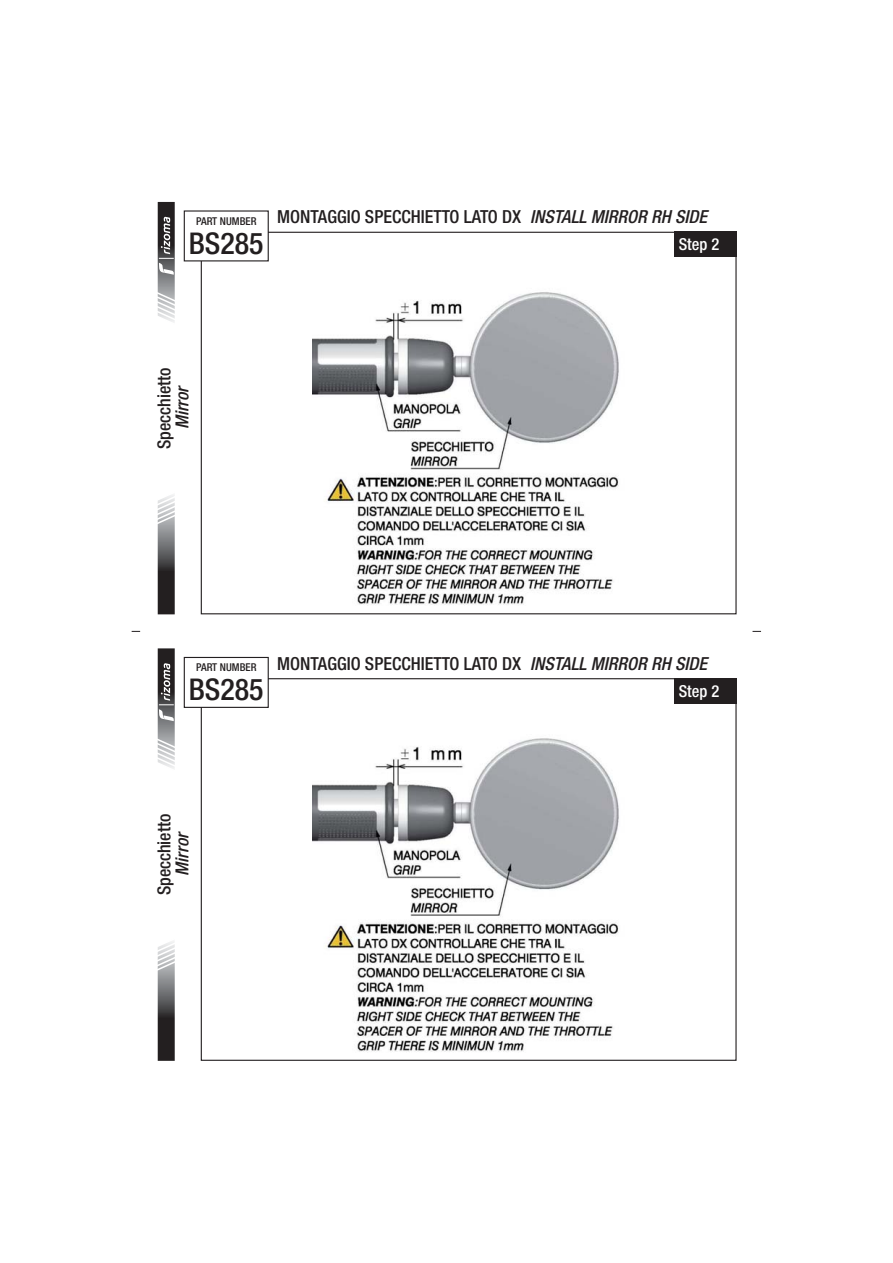
<style>
.page{position:relative;width:893px;height:1263px;background:#fff}
.page>*{position:absolute;margin:0;border:0;box-sizing:border-box;transform-origin:0 0}
.t1{font:500 condensed 30px "Helvetica Neue LT Std";color:#231f20}
.t2{font:500 condensed 18px "Helvetica Neue LT Std";color:#231f20}
.t3{font:italic 500 condensed 18px "Helvetica Neue LT Std";color:#231f20}
.t4{font:500 condensed 16.5px "Helvetica Neue LT Std";color:#fff}
.t5{font:500 condensed 10.8px "Helvetica Neue LT Std";color:#231f20}
.s1{font-style:italic}
</style>
<div class="page">
<img style="left:312px;top:292px;width:307px;height:313px">
<div style="left:674px;top:232px;width:62px;height:25px;background:#231f20"></div>
<svg style="left:157px;top:494px;width:18px;height:120px;background:#757576"></svg>
<svg style="left:157px;top:202px;width:18px;height:121px;background:#868587"></svg>
<div style="left:184px;top:210px;width:85px;height:51px;border:1px solid #231f20"></div>
<img style="left:312px;top:738px;width:307px;height:314px">
<div style="left:674px;top:678px;width:62px;height:26px;background:#231f20"></div>
<svg style="left:157px;top:941px;width:18px;height:120px;background:#757475"></svg>
<svg style="left:157px;top:648px;width:18px;height:121px;background:#868587"></svg>
<div style="left:184px;top:657px;width:85px;height:51px;border:1px solid #231f20"></div>
<p class="t5" style="left:196px;top:217px;width:62px">PART NUMBER</p>
<p class="t2" style="left:277px;top:210px;width:431px">MONTAGGIO SPECCHIETTO LATO DX <span class="s1">INSTALL MIRROR RH SIDE</span></p>
<h1 class="t1" style="left:189px;top:232px;width:76px">BS285</h1>
<p class="t4" style="left:679px;top:239px;width:42px">Step 2</p>
<p class="t2" style="left:158px;top:449px;width:83px;rotate:-90deg">Specchietto</p>
<p class="t3" style="left:176px;top:429px;width:46px;rotate:-90deg">Mirror</p>
<p class="t5" style="left:196px;top:663px;width:62px">PART NUMBER</p>
<p class="t2" style="left:277px;top:657px;width:431px">MONTAGGIO SPECCHIETTO LATO DX <span class="s1">INSTALL MIRROR RH SIDE</span></p>
<h1 class="t1" style="left:189px;top:679px;width:76px">BS285</h1>
<p class="t4" style="left:679px;top:685px;width:42px">Step 2</p>
<p class="t2" style="left:158px;top:895px;width:83px;rotate:-90deg">Specchietto</p>
<p class="t3" style="left:176px;top:876px;width:46px;rotate:-90deg">Mirror</p>
</div>
